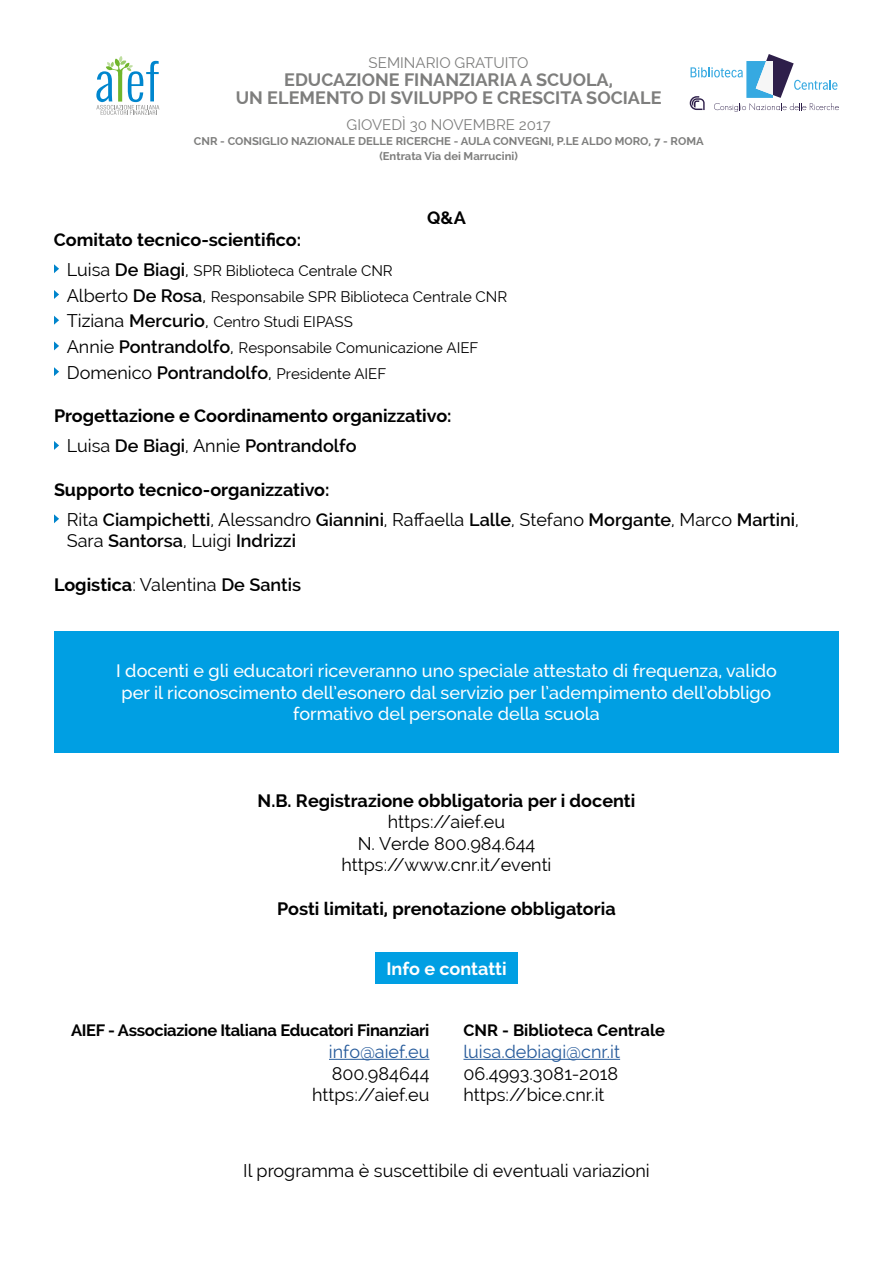
<style>
.page{position:relative;width:893px;height:1263px;background:#fff}
.page>*{position:absolute;margin:0;border:0;box-sizing:border-box;transform-origin:0 0}
.t1{font:18px/21.6px "Raleway";color:#000}
.t2{font:700 18px/30.2px "Raleway";color:#000}
.t3{font:500 18px/21.6px "Raleway";color:#fff;text-align:center}
.t4{font:700 18px/18px "Raleway";color:#7e7e7d;text-align:center}
.t5{font:18px "Raleway";color:#275b9b}
.t6{font:600 18px "Raleway";color:#000}
.t7{font:700 18px "Raleway";color:#fff}
.t8{font:700 16.5px "Raleway";letter-spacing:-.02em;color:#000}
.t9{font:700 16.5px "Raleway";color:#000}
.t10{font:15px/25.8px "Raleway";color:#000}
.t11{font:15px "Raleway";color:#7e7e7d}
.t12{font:700 11.25px/15px "Raleway";color:#7e7e7d;text-align:center}
.s1{font-size:18px}
.s2{font-weight:600;font-size:18px}
.s3{font-weight:400}
.s4{font-weight:600}
.s5{font-weight:700}
</style>
<div class="page">
<div style="left:54px;top:631px;width:785px;height:122px;background:#009fe3"></div>
<div style="left:375px;top:952px;width:142px;height:32px;background:#009fe3"></div>
<hr style="left:329px;top:1059px;width:100px;height:1px;background:#275b9b">
<hr style="left:463px;top:1059px;width:157px;height:1px;background:#275b9b">
<svg style="left:54px;top:264px;width:5px;height:9px"></svg>
<svg style="left:54px;top:290px;width:5px;height:9px"></svg>
<svg style="left:54px;top:316px;width:5px;height:9px"></svg>
<svg style="left:54px;top:341px;width:5px;height:9px"></svg>
<svg style="left:54px;top:441px;width:5px;height:9px"></svg>
<svg style="left:54px;top:514px;width:5px;height:9px"></svg>
<svg style="left:54px;top:367px;width:5px;height:9px"></svg>
<svg style="left:96px;top:56px;width:63px;height:59px"></svg>
<svg style="left:690px;top:54px;width:149px;height:58px"></svg>
<p class="t11" style="left:369px;top:54px;width:161px">SEMINARIO GRATUITO</p>
<p class="t4" style="left:236px;top:71px;width:427px">EDUCAZIONE FINANZIARIA A SCUOLA,<br>UN ELEMENTO DI SVILUPPO E CRESCITA SOCIALE</p>
<p class="t11" style="left:347px;top:116px;width:206px">GIOVEDÌ 30 NOVEMBRE 2017</p>
<p class="t12" style="left:194px;top:133px;width:511px">CNR - CONSIGLIO NAZIONALE DELLE RICERCHE - AULA CONVEGNI, P.LE ALDO MORO, 7 - ROMA (Entrata Via dei Marrucini)</p>
<p class="t2" style="left:427px;top:203px;width:40px">Q&amp;A</p>
<p class="t2" style="left:54px;top:224px;width:249px">Comitato tecnico-scientifico:</p>
<p class="t10" style="left:67px;top:257px;width:442px"><span class="s1">Luisa</span> <span class="s2">De Biagi</span><span class="s1">,</span> SPR Biblioteca Centrale CNR<br><span class="s1">Alberto</span> <span class="s2">De Rosa</span><span class="s1">,</span> Responsabile SPR Biblioteca Centrale CNR <span class="s1">Tiziana</span> <span class="s2">Mercurio</span><span class="s1">,</span> Centro Studi EIPASS<br><span class="s1">Annie</span> <span class="s2">Pontrandolfo</span><span class="s1">,</span> Responsabile Comunicazione AIEF <span class="s1">Domenico</span> <span class="s2">Pontrandolfo</span><span class="s1">,</span> Presidente AIEF</p>
<p class="t2" style="left:67px;top:401px;width:386px;text-indent:-13px">Progettazione e Coordinamento organizzativo:<br><span class="s3">Luisa</span> <span class="s4">De Biagi</span><span class="s3">, Annie</span> <span class="s4">Pontrandolfo</span></p>
<p class="t1" style="left:67px;top:474px;width:733px;line-height:30.2px;text-indent:-13px"><span class="s5">Supporto tecnico-organizzativo:<br></span>Rita <span class="s4">Ciampichetti</span>, Alessandro <span class="s4">Giannini</span>, Raffaella <span class="s4">Lalle</span>, Stefano <span class="s4">Morgante</span>, Marco <span class="s4">Martini</span>,</p>
<p class="t6" style="left:67px;top:531px;width:231px"><span class="s3">Sara</span> Santorsa<span class="s3">, Luigi</span> Indrizzi</p>
<p class="t1" style="left:54px;top:573px;width:249px"><span class="s5">Logistica</span>: Valentina <span class="s4">De Santis</span></p>
<p class="t3" style="left:116px;top:660px;width:662px">I docenti e gli educatori riceveranno uno speciale attestato di frequenza, valido per il riconoscimento dell’esonero dal servizio per l’adempimento dell’obbligo formativo del personale della scuola</p>
<p class="t2" style="left:258px;top:785px;width:379px">N.B. Registrazione obbligatoria per i docenti</p>
<p class="t1" style="left:342px;top:811px;width:211px;text-align:center">https://aief.eu<br>N. Verde 800.984.644 https://www.cnr.it/eventi</p>
<p class="t2" style="left:277px;top:893px;width:340px">Posti limitati, prenotazione obbligatoria</p>
<p class="t7" style="left:386px;top:958px;width:122px">Info e contatti</p>
<p class="t8" style="left:71px;top:1021px;width:360px">AIEF - Associazione Italiana Educatori Finanziari</p>
<p class="t5" style="left:329px;top:1041px;width:102px">info@aief.eu</p>
<p class="t1" style="left:312px;top:1062px;width:119px;text-align:right">800.984644 https://aief.eu</p>
<p class="t9" style="left:463px;top:1021px;width:203px">CNR - Biblioteca Centrale</p>
<p class="t5" style="left:463px;top:1041px;width:158px">luisa.debiagi@cnr.it</p>
<p class="t1" style="left:463px;top:1062px;width:156px">06.4993.3081-2018 https://bice.cnr.it</p>
<p class="t1" style="left:243px;top:1160px;width:408px">Il programma è suscettibile di eventuali variazioni</p>
</div>
